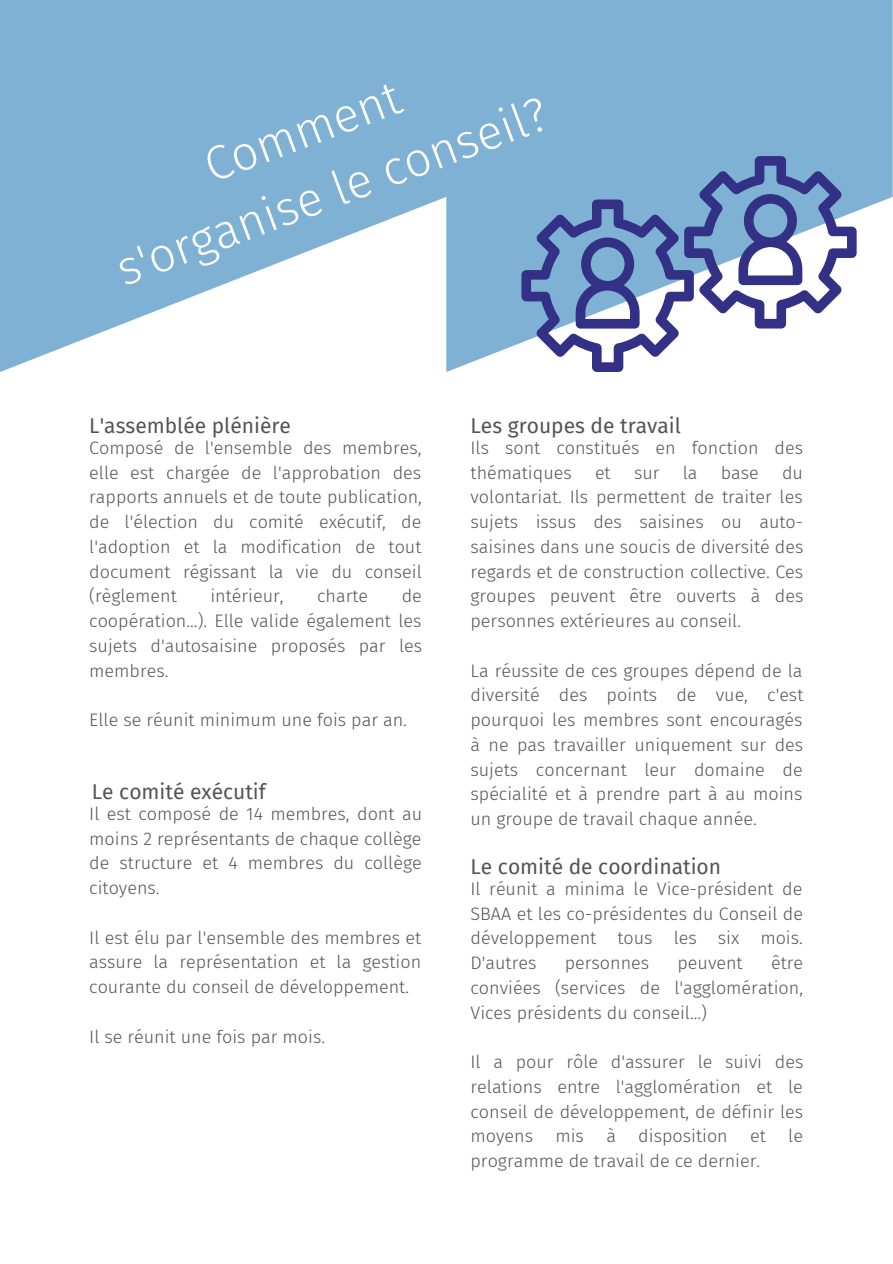
<style>
.page{position:relative;width:893px;height:1264px;background:#fff}
.page>*{position:absolute;margin:0;border:0;box-sizing:border-box;transform-origin:0 0}
.t1{font:300 48px "Fira Sans";color:#fdfdfd}
.t2{font:21px "Fira Sans";color:#545454}
.t3{font:300 18px/24.8px "Fira Sans";color:#545454;text-align:justify}
</style>
<div class="page">
<svg style="left:0;top:0;width:892px;height:372px;fill:#7eb1d4"></svg>
<svg style="left:521px;top:156px;width:335px;height:216px"></svg>
<p class="t1" style="left:196px;top:140px;width:207px;rotate:-20deg">Comment</p>
<p class="t1" style="left:108px;top:242px;width:457px;rotate:-20deg">s'organise le conseil?</p>
<p class="t2" style="left:89px;top:413px;width:203px">L'assemblée plénière</p>
<p class="t3" style="left:89px;top:435px;width:334px">Composé de l'ensemble des membres, elle est chargée de l'approbation des rapports annuels et de toute publication, de l'élection du comité exécutif, de l'adoption et la modification de tout document régissant la vie du conseil (règlement</p>
<p class="t3" style="left:210px;top:584px;width:75px">intérieur,</p>
<p class="t3" style="left:317px;top:584px;width:53px">charte</p>
<p class="t3" style="left:89px;top:584px;width:334px;text-indent:312px">de coopération...). Elle valide également les sujets d'autosaisine proposés par les membres.</p>
<p class="t3" style="left:89px;top:707px;width:319px">Elle se réunit minimum une fois par an.</p>
<p class="t2" style="left:92px;top:779px;width:175px">Le comité exécutif</p>
<p class="t3" style="left:89px;top:801px;width:334px">Il est composé de 14 membres, dont au moins 2 représentants de chaque collège de structure et 4 membres du collège citoyens.</p>
<p class="t3" style="left:89px;top:925px;width:333px">Il est élu par l'ensemble des membres et assure la représentation et la gestion courante du conseil de développement.</p>
<p class="t3" style="left:89px;top:1024px;width:237px">Il se réunit une fois par mois.</p>
<p class="t2" style="left:470px;top:413px;width:212px">Les groupes de travail</p>
<p class="t3" style="left:470px;top:435px;width:334px">Ils sont constitués en fonction des thématiques</p>
<p class="t3" style="left:470px;top:460px;width:334px;text-indent:311px">du volontariat. Ils permettent de traiter les sujets issus des saisines ou auto&shy;saisines dans une soucis de diversité des regards et de construction collective. Ces groupes peuvent être ouverts à des personnes extérieures au conseil.</p>
<p class="t3" style="left:470px;top:658px;width:334px">La réussite de ces groupes dépend de la diversité des points de vue, c'est pourquoi les membres sont encouragés à ne pas travailler uniquement sur des sujets concernant leur domaine de spécialité et à prendre part à au moins un groupe de travail chaque année.</p>
<p class="t3" style="left:595px;top:460px;width:17px">et</p>
<p class="t3" style="left:634px;top:460px;width:27px">sur</p>
<p class="t3" style="left:682px;top:460px;width:16px">la</p>
<p class="t3" style="left:720px;top:460px;width:40px">base</p>
<p class="t2" style="left:470px;top:854px;width:252px">Le comité de coordination</p>
<p class="t3" style="left:470px;top:876px;width:334px">Il réunit a minima le Vice-président de SBAA et les co-présidentes du Conseil de développement tous les six mois.<br>D'autres</p>
<p class="t3" style="left:470px;top:950px;width:334px;text-indent:300px">être conviées (services de l'agglomération, Vices présidents du conseil...)</p>
<p class="t3" style="left:470px;top:1049px;width:334px">Il a pour rôle d'assurer le suivi des relations entre l'agglomération et le conseil de développement, de définir les moyens mis à disposition et le programme de travail de ce dernier.</p>
<p class="t3" style="left:564px;top:950px;width:86px">personnes</p>
<p class="t3" style="left:677px;top:950px;width:67px">peuvent</p>
</div>
